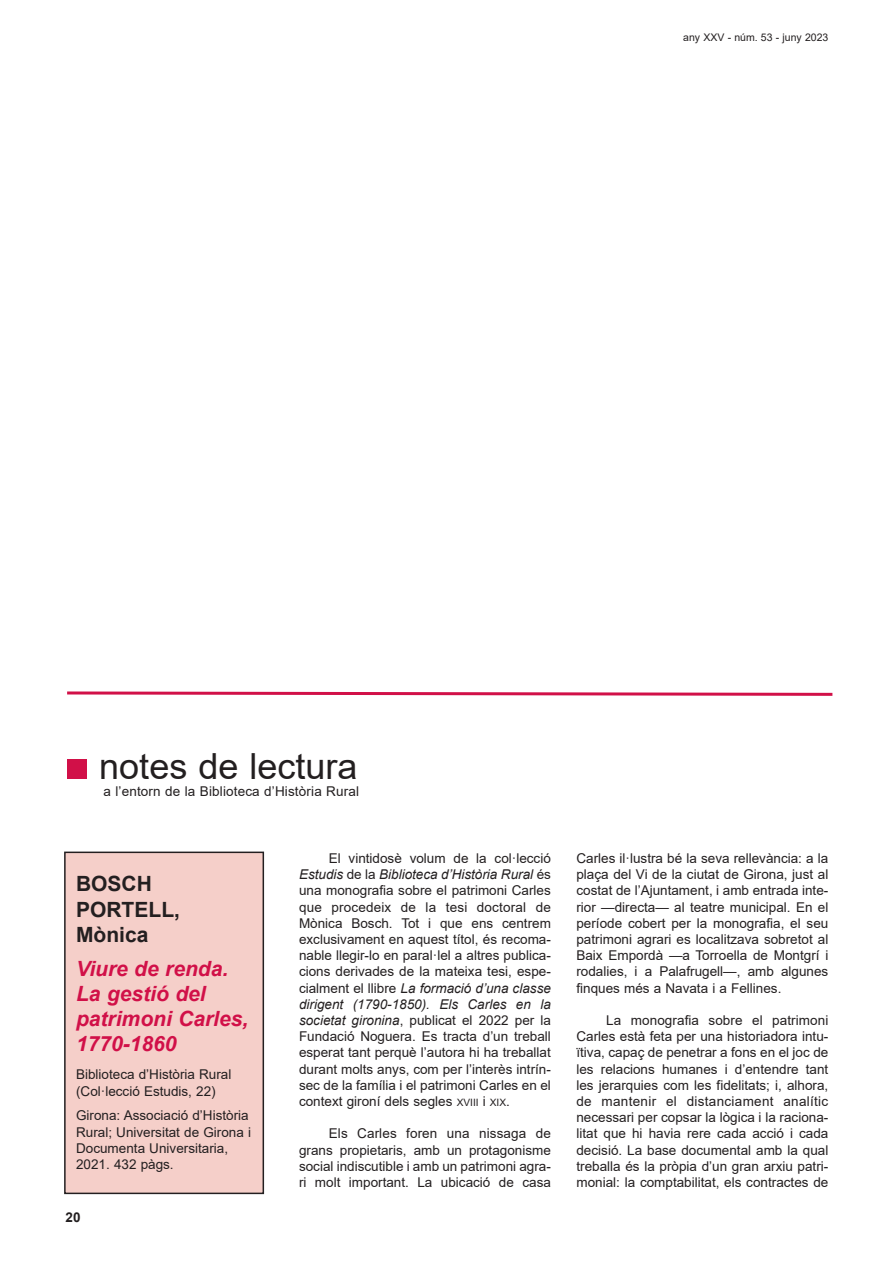
<style>
.page{position:relative;width:893px;height:1262px;background:#fff}
.page>*{position:absolute;margin:0;border:0;box-sizing:border-box;transform-origin:0 0}
.t1{font:36px "Arial";color:#231f20}
.t2{font:italic 700 21px/25.2px "Arial";color:#d11048}
.t3{font:700 21px/25.2px "Arial";color:#231f20}
.t4{font:13.5px/16.2px "Arial";color:#231f20;text-align:justify}
.t5{font:700 13.5px "Arial";color:#231f20}
.t6{font:10.5px "Arial";color:#231f20}
.s1{font-style:italic}
.s2{font-size:10.2px}
</style>
<div class="page">
<div style="left:67px;top:759px;width:20px;height:20px;background:#d11048"></div>
<div style="left:65px;top:852px;width:198px;height:341px;background:#f5cfc9"></div>
<div style="left:64px;top:851px;width:200px;height:343px;border:2px solid #231f20"></div>
<svg style="left:67px;top:691px;width:766px;height:5px"></svg>
<p class="t6" style="left:683px;top:31px;width:147px">any XXV - núm. 53 - juny 2023</p>
<h1 class="t1" style="left:99px;top:746px;width:260px">notes de lectura</h1>
<p class="t4" style="left:103px;top:783px;width:257px">a l’entorn de la Biblioteca d’Història Rural</p>
<h2 class="t3" style="left:76px;top:871px;width:105px">BOSCH<br>PORTELL,<br>Mònica</h2>
<h2 class="t2" style="left:76px;top:955px;width:174px">Viure de renda.<br>La gestió del patrimoni Carles,<br>1770-1860</h2>
<p class="t4" style="left:76px;top:1066px;width:157px">Biblioteca d’Història Rural (Col·lecció Estudis, 22)</p>
<p class="t4" style="left:76px;top:1107px;width:176px;text-align:left">Girona: Associació d’Història<br>Rural; Universitat de Girona i<br>Documenta Universitaria,<br>2021. 432 pàgs.</p>
<p class="t5" style="left:66px;top:1209px;width:17px">20</p>
<p class="t4" style="left:299px;top:850px;width:253px;text-indent:30px">El vintidosè volum de la col·lecció <span class="s1">Estudis</span> de la <span class="s1">Biblioteca d’Història Rural</span> és una monografia sobre el patrimoni Carles que procedeix de la tesi doctoral de Mònica Bosch. Tot i que ens centrem exclusivament en aquest títol, és recoma&shy;nable llegir-lo en paral·lel a altres publica&shy;cions derivades de la mateixa tesi, espe&shy;cialment el llibre <span class="s1">La formació d’una classe dirigent (1790-1850). Els Carles en la societat gironina</span>, publicat el 2022 per la Fundació Noguera. Es tracta d’un treball esperat tant perquè l’autora hi ha treballat durant molts anys, com per l’interès intrín&shy;sec de la família i el patrimoni Carles en el context gironí dels segles <span class="s2">XVIII</span> i <span class="s2">XIX</span>.</p>
<p class="t4" style="left:299px;top:1125px;width:253px;text-indent:30px">Els Carles foren una nissaga de grans propietaris, amb un protagonisme social indiscutible i amb un patrimoni agra&shy;ri molt important. La ubicació de casa</p>
<p class="t4" style="left:576px;top:850px;width:253px">Carles il·lustra bé la seva rellevància: a la plaça del Vi de la ciutat de Girona, just al costat de l’Ajuntament, i amb entrada inte&shy;rior —directa— al teatre municipal. En el període cobert per la monografia, el seu patrimoni agrari es localitzava sobretot al Baix Empordà —a Torroella de Montgrí i rodalies, i a Palafrugell—, amb algunes finques més a Navata i a Fellines.</p>
<p class="t4" style="left:576px;top:1012px;width:253px;text-indent:30px">La monografia sobre el patrimoni Carles està feta per una historiadora intu&shy;ïtiva, capaç de penetrar a fons en el joc de les relacions humanes i d’entendre tant les jerarquies com les fidelitats; i, alhora, de mantenir el distanciament analític necessari per copsar la lògica i la raciona&shy;litat que hi havia rere cada acció i cada decisió. La base documental amb la qual treballa és la pròpia d’un gran arxiu patri&shy;monial: la comptabilitat, els contractes de</p>
</div>
